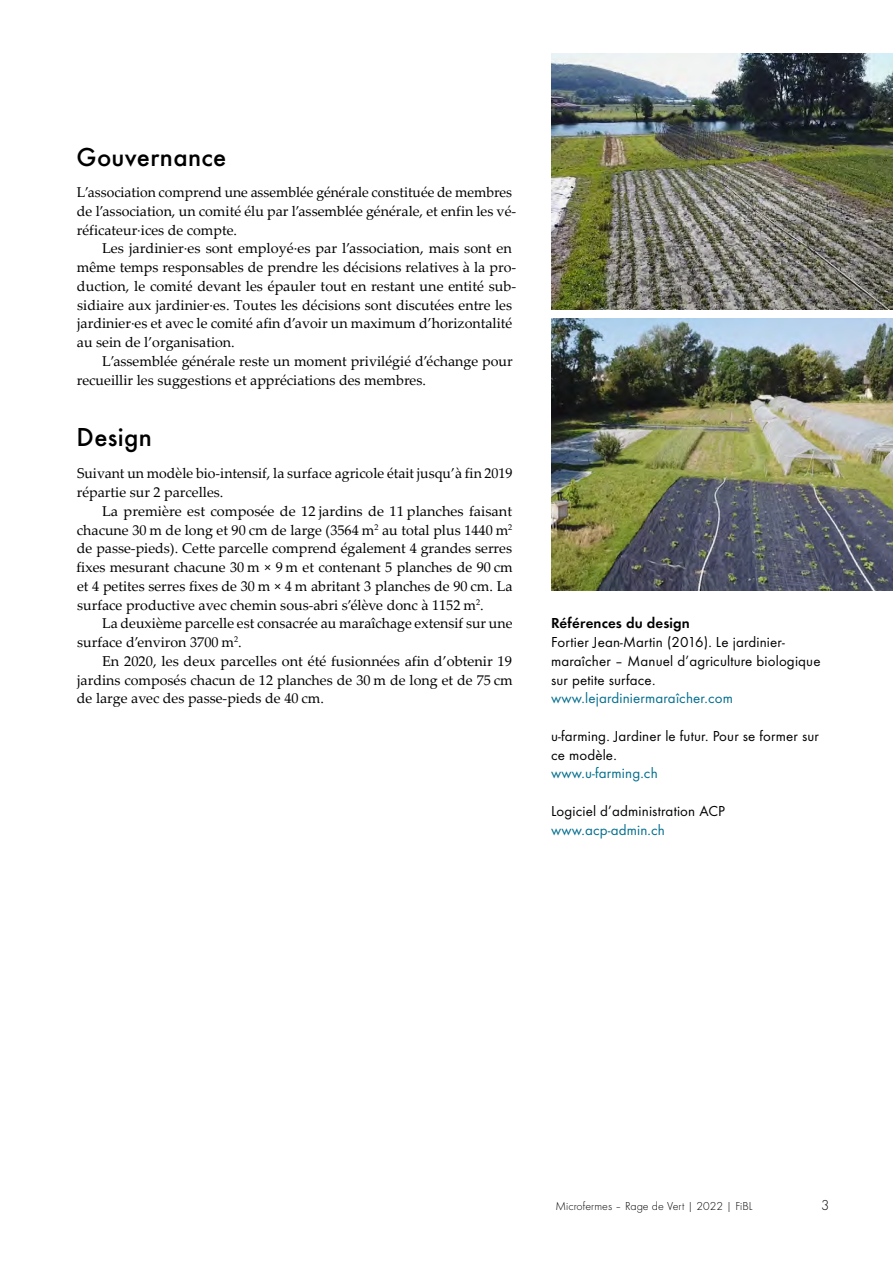
<style>
.page{position:relative;width:893px;height:1263px;background:#fff}
.page>*{position:absolute;margin:0;border:0;box-sizing:border-box;transform-origin:0 0}
.t1{font:500 27px "Function Pro";letter-spacing:.01em;color:#000}
.t2{font:15px/18.8px "Function Pro";letter-spacing:.01em;color:#000}
.t3{font:15px "Function Pro";letter-spacing:.01em;color:#006d8d}
.t4{font:600 15px "Function Pro";letter-spacing:.01em;color:#000}
.t5{font:300 15px "Function Pro";color:#000}
.t6{font:14.25px/18.8px "Palatino Linotype";color:#000}
.t7{font:300 12px "Function Pro";letter-spacing:.005em;color:#000}
</style>
<div class="page">
<img style="left:551px;top:54px;width:342px;height:256px">
<img style="left:551px;top:318px;width:342px;height:272px">
<h1 class="t1" style="left:77px;top:141px;width:151px">Gouvernance</h1>
<p class="t6" style="left:77px;top:182px;width:441px">L’association comprend une assemblée générale constituée de membres de l’association, un comité élu par l’assemblée générale, et enfin les vé&shy;réficateur·ices de compte.</p>
<p class="t6" style="left:77px;top:239px;width:441px;text-indent:25px">Les jardinier·es sont employé·es par l’association, mais sont en même temps responsables de prendre les décisions relatives à la pro&shy;duction, le comité devant les épauler tout en restant une entité sub&shy;sidiaire aux jardinier·es. Toutes les décisions sont discutées entre les jardinier·es et avec le comité afin d’avoir un maximum d’horizontalité au sein de l’organisation.</p>
<p class="t6" style="left:77px;top:351px;width:437px;text-indent:25px">L’assemblée générale reste un moment privilégié d’échange pour recueillir les suggestions et appréciations des membres.</p>
<h1 class="t1" style="left:77px;top:421px;width:77px">Design</h1>
<p class="t6" style="left:77px;top:464px;width:437px">Suivant un modèle bio-intensif, la surface agricole était jusqu’à fin 2019 répartie sur 2 parcelles.</p>
<p class="t6" style="left:76px;top:501px;width:438px;text-align:justify;text-indent:26px">La première est composée de 12 jardins de 11 planches faisant chacune 30 m de long et 90 cm de large (3564 m<sup>2</sup> au total plus 1440 m<sup>2 </sup>de passe-pieds). Cette parcelle comprend également 4 grandes serres fixes mesurant chacune 30 m × 9 m et contenant 5 planches de 90 cm et 4 petites serres fixes de 30 m × 4 m abritant 3 planches de 90 cm. La surface productive avec chemin sous-abri s’élève donc à 1152 m<sup>2</sup>.</p>
<p class="t6" style="left:77px;top:614px;width:437px;text-indent:25px">La deuxième parcelle est consacrée au maraîchage extensif sur une surface d’environ 3700 m<sup>2</sup>.</p>
<p class="t6" style="left:77px;top:651px;width:437px;text-align:justify;text-indent:25px">En 2020, les deux parcelles ont été fusionnées afin d’obtenir 19 jardins composés chacun de 12 planches de 30 m de long et de 75 cm de large avec des passe-pieds de 40 cm.</p>
<p class="t4" style="left:551px;top:614px;width:140px">Références du design</p>
<p class="t2" style="left:551px;top:632px;width:271px">Fortier Jean-Martin (2016). Le jardinier&shy;maraîcher – Manuel d’agriculture biologique sur petite surface.</p>
<p class="t3" style="left:551px;top:689px;width:183px">www.lejardiniermaraîcher.com</p>
<p class="t2" style="left:551px;top:726px;width:269px">u-farming. Jardiner le futur. Pour se former sur ce modèle.</p>
<p class="t3" style="left:551px;top:764px;width:108px">www.u-farming.ch</p>
<p class="t2" style="left:551px;top:801px;width:176px">Logiciel d’administration ACP</p>
<p class="t3" style="left:551px;top:821px;width:115px">www.acp-admin.ch</p>
<p class="t7" style="left:555px;top:1198px;width:199px">Microfermes – Rage de Vert | 2022 | FiBL</p>
<p class="t5" style="left:821px;top:1196px;width:10px">3</p>
</div>
